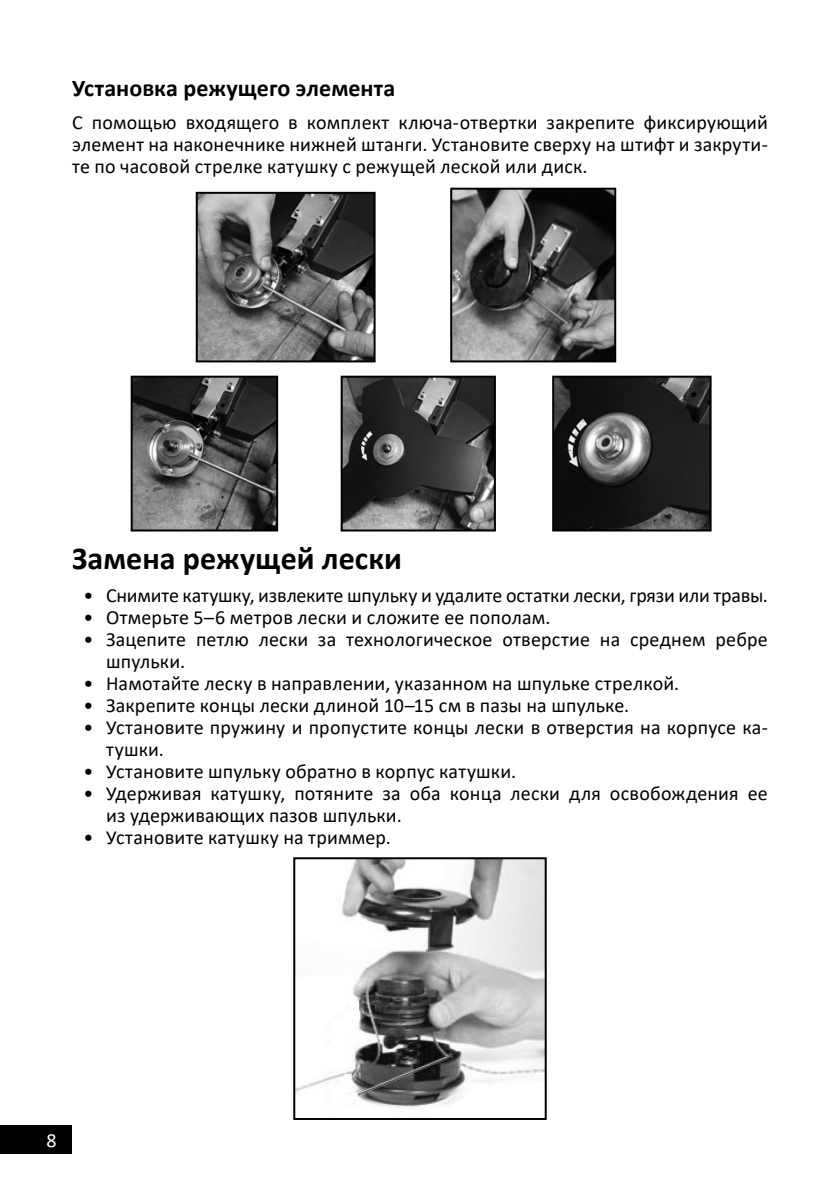
<style>
.page{position:relative;width:840px;height:1191px;background:#fff}
.page>*{position:absolute;margin:0;border:0;box-sizing:border-box;transform-origin:0 0}
.Заголовок_16{font:700 32px "Calibri";color:#000}
.Заголовок_12{font:700 24px "Calibri";color:#000}
.t1{font:20px/22px "Calibri";letter-spacing:.01em;color:#000}
.t2{font:20px "Calibri";letter-spacing:-.01em;color:#000}
.t3{font:20px "Calibri";color:#fff}
</style>
<div class="page">
<div style="left:0;top:1125px;width:72px;height:29px;background:#000"></div>
<img style="left:296px;top:860px;width:247px;height:248px">
<div style="left:293px;top:857px;width:253px;height:263px;border:2px solid #000"></div>
<img style="left:199px;top:195px;width:173px;height:164px">
<div style="left:196px;top:192px;width:179px;height:170px;border:2px solid #000"></div>
<img style="left:453px;top:191px;width:160px;height:168px">
<div style="left:450px;top:188px;width:166px;height:174px;border:2px solid #000"></div>
<img style="left:134px;top:379px;width:141px;height:149px">
<div style="left:131px;top:376px;width:147px;height:155px;border:2px solid #000"></div>
<img style="left:343px;top:379px;width:149px;height:149px">
<div style="left:340px;top:376px;width:155px;height:155px;border:2px solid #000"></div>
<img style="left:555px;top:379px;width:153px;height:149px">
<div style="left:552px;top:376px;width:159px;height:155px;border:2px solid #000"></div>
<p class="Заголовок_12" style="left:72px;top:71px;width:324px">Установка режущего элемента</p>
<p class="t1" style="left:72px;top:111px;width:697px;text-align:justify">С помощью входящего в комплект ключа-отвертки закрепите фиксирующий элемент на наконечнике нижней штанги. Установите сверху на штифт и закрути&shy;те по часовой стрелке катушку с режущей леской или диск.</p>
<p class="Заголовок_16" style="left:72px;top:535px;width:331px">Замена режущей лески</p>
<p class="t2" style="left:83px;top:581px;width:685px">• Снимите катушку, извлеките шпульку и удалите остатки лески, грязи или травы.</p>
<p class="t1" style="left:83px;top:606px;width:468px">• Отмерьте 5–6 метров лески и сложите ее пополам.</p>
<p class="t1" style="left:106px;top:628px;width:663px;text-indent:-23px">• Зацепите петлю лески за технологическое отверстие на среднем ребре шпульки.</p>
<p class="t1" style="left:83px;top:672px;width:597px">• Намотайте леску в направлении, указанном на шпульке стрелкой.</p>
<p class="t1" style="left:83px;top:694px;width:547px">• Закрепите концы лески длиной 10–15 см в пазы на шпульке.</p>
<p class="t1" style="left:106px;top:716px;width:663px;text-indent:-23px">• Установите пружину и пропустите концы лески в отверстия на корпусе ка&shy;тушки.</p>
<p class="t1" style="left:83px;top:760px;width:434px">• Установите шпульку обратно в корпус катушки.</p>
<p class="t1" style="left:106px;top:782px;width:663px;text-indent:-23px">• Удерживая катушку, потяните за оба конца лески для освобождения ее из удерживающих пазов шпульки.</p>
<p class="t1" style="left:83px;top:826px;width:309px">• Установите катушку на триммер.</p>
<p class="t3" style="left:47px;top:1127px;width:12px">8</p>
</div>
